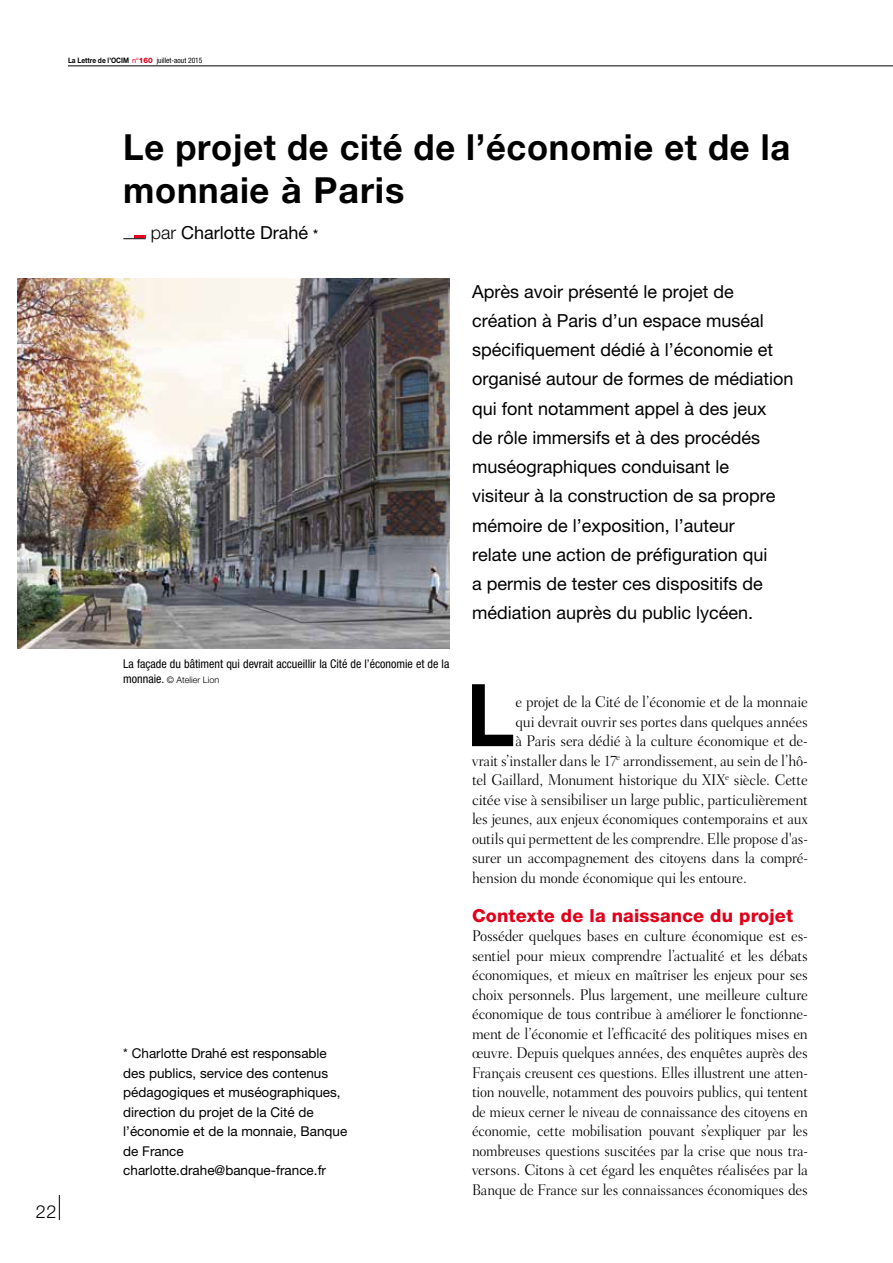
<style>
.page{position:relative;width:893px;height:1263px;background:#fff}
.page>*{position:absolute;margin:0;border:0;box-sizing:border-box;transform-origin:0 0}
.t1{font:700 86.7px "Helvetica Neue";color:#000;scale:.94 1}
.t2{font:700 36px/43.2px "Helvetica Neue";letter-spacing:.02em;color:#000;scale:.96 1}
.t3{font:18px/29.2px "Helvetica Neue";color:#000}
.t4{font:800 18px "Helvetica Neue";letter-spacing:.01em;color:#e2001a}
.t5{font:300 18px "Helvetica Neue";color:#000}
.t6{font:300 15.75px/19.5px "Fairfield LH";letter-spacing:-.02em;color:#000;text-align:justify;scale:.94 1}
.t7{font:300 15.75px "Fairfield LH";letter-spacing:-.02em;color:#000;scale:.93 1}
.t8{font:300 15.75px "Fairfield LH";letter-spacing:-.02em;color:#000}
.t9{font:13.5px/19.5px "Helvetica Neue";color:#000}
.t10{font:condensed 12px "Helvetica Neue";color:#000}
.t11{font:300 9px "Helvetica Neue";color:#000}
.t12{font:700 7.5px "Helvetica Neue";color:#000;scale:.88 1}
.s1{font-weight:400;color:#e2001a}
.s2{font-weight:800;color:#e2001a}
.s3{font-weight:400;font-stretch:condensed}
.s4{font-weight:300}
.s5{font-weight:500;font-size:13.5px}
.s6{font-weight:400;font-stretch:condensed;font-size:12px}
</style>
<div class="page">
<svg style="left:59px;top:1195px;width:1px;height:25px"></svg>
<hr style="left:68px;top:65px;width:825px;height:1px;background:#000">
<svg style="left:123px;top:235px;width:23px;height:4px"></svg>
<img style="left:17px;top:278px;width:432px;height:371px">
<p class="t12" style="left:68px;top:56px;width:154px">La Lettre de l’OCIM <span class="s1">n</span><sup>o</sup><span class="s2">160</span> <span class="s3">juillet-aout 2015</span></p>
<p class="t5" style="left:36px;top:1200px;width:22px">22</p>
<h2 class="t2" style="left:123px;top:125px;width:696px">Le projet de cité de l’économie et de la monnaie à Paris</h2>
<p class="t3" style="left:151px;top:218px;width:169px"><span class="s4">par</span> Charlotte Drahé <span class="s5">*</span></p>
<p class="t10" style="left:123px;top:657px;width:328px">La façade du bâtiment qui devrait accueillir la Cité de l’économie et de la</p>
<p class="t11" style="left:123px;top:674px;width:97px"><span class="s6">monnaie.</span> © Atelier Lion</p>
<p class="t9" style="left:123px;top:1043px;width:226px">* Charlotte Drahé est responsable des publics, service des contenus pédagogiques et muséographiques, direction du projet de la Cité de l’économie et de la monnaie, Banque de France charlotte.drahe@banque-france.fr</p>
<p class="t3" style="left:472px;top:276px;width:323px">Après avoir présenté le projet de création à Paris d’un espace muséal spécifiquement dédié à l’économie et organisé autour de formes de médiation qui font notamment appel à des jeux<br>de rôle immersifs et à des procédés muséographiques conduisant le<br>visiteur à la construction de sa propre mémoire de l’exposition, l’auteur<br>relate une action de préfiguration qui<br>a permis de tester ces dispositifs de médiation auprès du public lycéen.</p>
<h1 class="t1" style="left:466px;top:662px;width:53px">L</h1>
<p class="t6" style="left:515px;top:692px;width:312px">e projet de la Cité de l’économie et de la monnaie</p>
<p class="t6" style="left:515px;top:712px;width:313px">qui devrait ouvrir ses portes dans quelques années</p>
<p class="t6" style="left:515px;top:731px;width:313px">à Paris sera dédié à la culture économique et de-</p>
<p class="t6" style="left:472px;top:751px;width:359px">vrait s’installer dans le 17<sup>e</sup> arrondissement, au sein de l’hô-</p>
<p class="t6" style="left:472px;top:770px;width:359px">tel Gaillard, Monument historique du XIX<sup>e</sup> siècle. Cette</p>
<p class="t8" style="left:472px;top:790px;width:337px">citée vise à sensibiliser un large public, particulièrement</p>
<p class="t7" style="left:472px;top:810px;width:363px">les jeunes, aux enjeux économiques contemporains et aux</p>
<p class="t7" style="left:472px;top:829px;width:363px">outils qui permettent de les comprendre. Elle propose d'as-</p>
<p class="t7" style="left:472px;top:849px;width:363px">surer un accompagnement des citoyens dans la compré-</p>
<p class="t7" style="left:472px;top:868px;width:297px">hension du monde économique qui les entoure.</p>
<p class="t4" style="left:472px;top:904px;width:323px">Contexte de la naissance du projet</p>
<p class="t6" style="left:472px;top:926px;width:359px">Posséder quelques bases en culture économique est es&shy;sentiel pour mieux comprendre l’actualité et les débats économiques, et mieux en maîtriser les enjeux pour ses choix personnels. Plus largement, une meilleure culture économique de tous contribue à améliorer le fonctionne&shy;ment de l’économie et l’efficacité des politiques mises en œuvre. Depuis quelques années, des enquêtes auprès des Français creusent ces questions. Elles illustrent une atten&shy;tion nouvelle, notamment des pouvoirs publics, qui tentent de mieux cerner le niveau de connaissance des citoyens en économie, cette mobilisation pouvant s’expliquer par les nombreuses questions suscitées par la crise que nous tra&shy;versons. Citons à cet égard les enquêtes réalisées par la Banque de France sur les connaissances économiques des</p>
</div>
